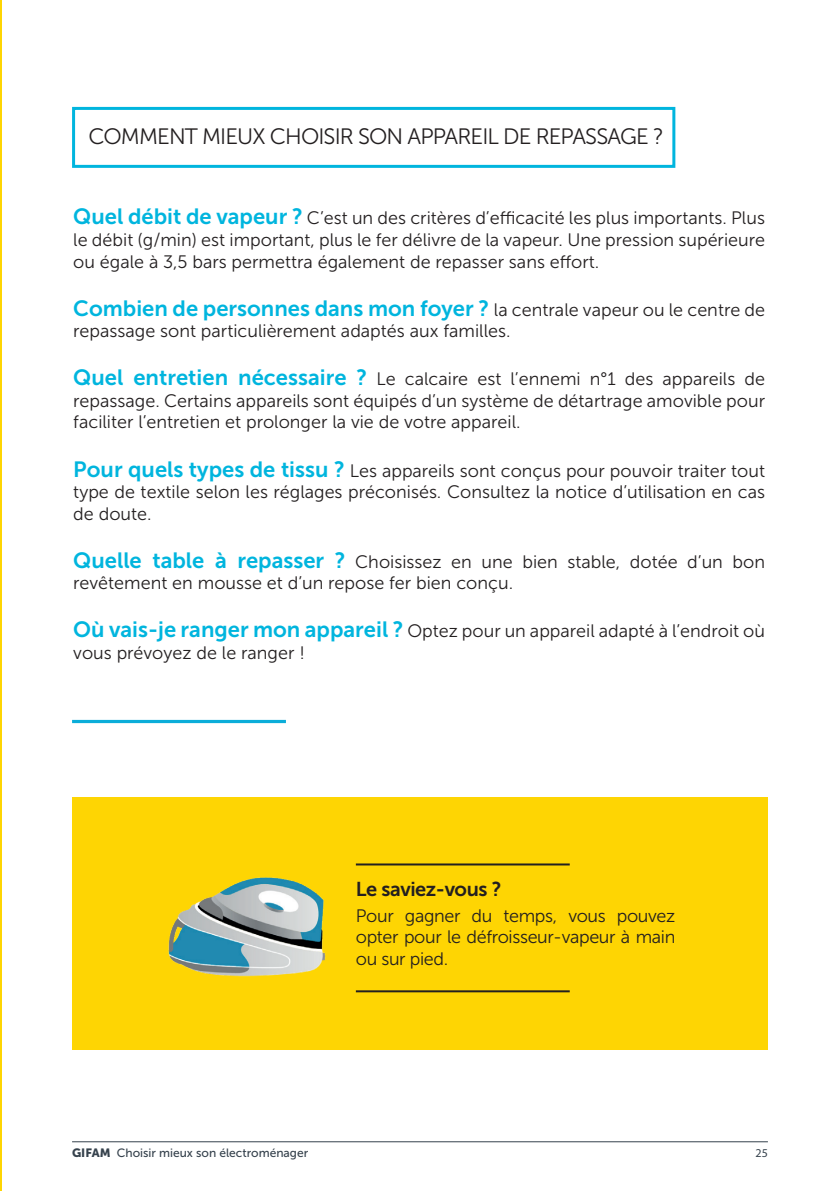
<style>
.page{position:relative;width:840px;height:1191px;background:#fff}
.page>*{position:absolute;margin:0;border:0;box-sizing:border-box;transform-origin:0 0}
.t1{font:22.2px "Museo Sans 300";letter-spacing:-.04em;color:#231f20}
.t2{font:22px "Museo Sans 700";color:#00b5de}
.t3{font:20px "Museo Sans 700";letter-spacing:-.02em;color:#231f20}
.t4{font:18px/21.6px "Museo Sans 300";color:#231f20;text-align:justify}
.t5{font:12px "Museo Sans 500";color:#36424d}
.t6{font:12px "Myriad Pro";color:#36424d}
.s1{font-family:"Museo Sans 700";font-size:22px;color:#00b5de}
.s2{font-family:"Museo Sans 300";font-size:18px;color:#231f20}
.s3{font-family:"Museo Sans 900"}
</style>
<div class="page">
<hr style="left:72px;top:1141px;width:695px;height:1px;background:#36424d">
<hr style="left:0;top:0;width:1px;height:1191px;background:#fed503">
<div style="left:72px;top:107px;width:603px;height:61px;border:3px solid #00b5de"></div>
<div style="left:72px;top:797px;width:695px;height:252px;background:#fed503"></div>
<hr style="left:355px;top:990px;width:214px;height:2px;background:#231f20">
<hr style="left:355px;top:863px;width:214px;height:2px;background:#231f20">
<hr style="left:72px;top:720px;width:214px;height:3px;background:#0badd9">
<img style="left:168px;top:877px;width:158px;height:100px">
<p class="t1" style="left:88px;top:124px;width:576px">COMMENT MIEUX CHOISIR SON APPAREIL DE REPASSAGE ?</p>
<p class="t4" style="left:73px;top:207px;width:692px"><span class="s1">Quel débit de vapeur ?</span> C’est un des critères d’efficacité les plus importants. Plus le débit (g/min) est important, plus le fer délivre de la vapeur. Une pression supérieure ou égale à 3,5 bars permettra également de repasser sans effort.</p>
<p class="t2" style="left:73px;top:296px;width:693px">Combien de personnes dans mon foyer ? <span class="s2">la centrale vapeur ou le centre de</span></p>
<p class="t4" style="left:73px;top:320px;width:438px">repassage sont particulièrement adaptés aux familles.</p>
<p class="t4" style="left:73px;top:368px;width:693px"><span class="s1">Quel entretien nécessaire ?</span> Le calcaire est l’ennemi n°1 des appareils de repassage. Certains appareils sont équipés d’un système de détartrage amovible pour faciliter l’entretien et prolonger la vie de votre appareil.</p>
<p class="t4" style="left:73px;top:459px;width:693px"><span class="s1">Pour quels types de tissu ?</span> Les appareils sont conçus pour pouvoir traiter tout type de textile selon les réglages préconisés. Consultez la notice d’utilisation en cas de doute.</p>
<p class="t4" style="left:73px;top:551px;width:692px"><span class="s1">Quelle table à repasser ?</span> Choisissez en une bien stable, dotée d’un bon revêtement en mousse et d’un repose fer bien conçu.</p>
<p class="t4" style="left:73px;top:620px;width:692px"><span class="s1">Où vais-je ranger mon appareil ?</span> Optez pour un appareil adapté à l’endroit où vous prévoyez de le ranger !</p>
<p class="t3" style="left:355px;top:878px;width:147px">Le saviez-vous ?</p>
<p class="t4" style="left:355px;top:904px;width:321px">Pour gagner du temps, vous pouvez opter pour le défroisseur-vapeur à main ou sur pied.</p>
<p class="t5" style="left:72px;top:1146px;width:237px"><span class="s3">GIFAM</span> Choisir mieux son électroménager</p>
<p class="t6" style="left:755px;top:1146px;width:14px">25</p>
</div>
